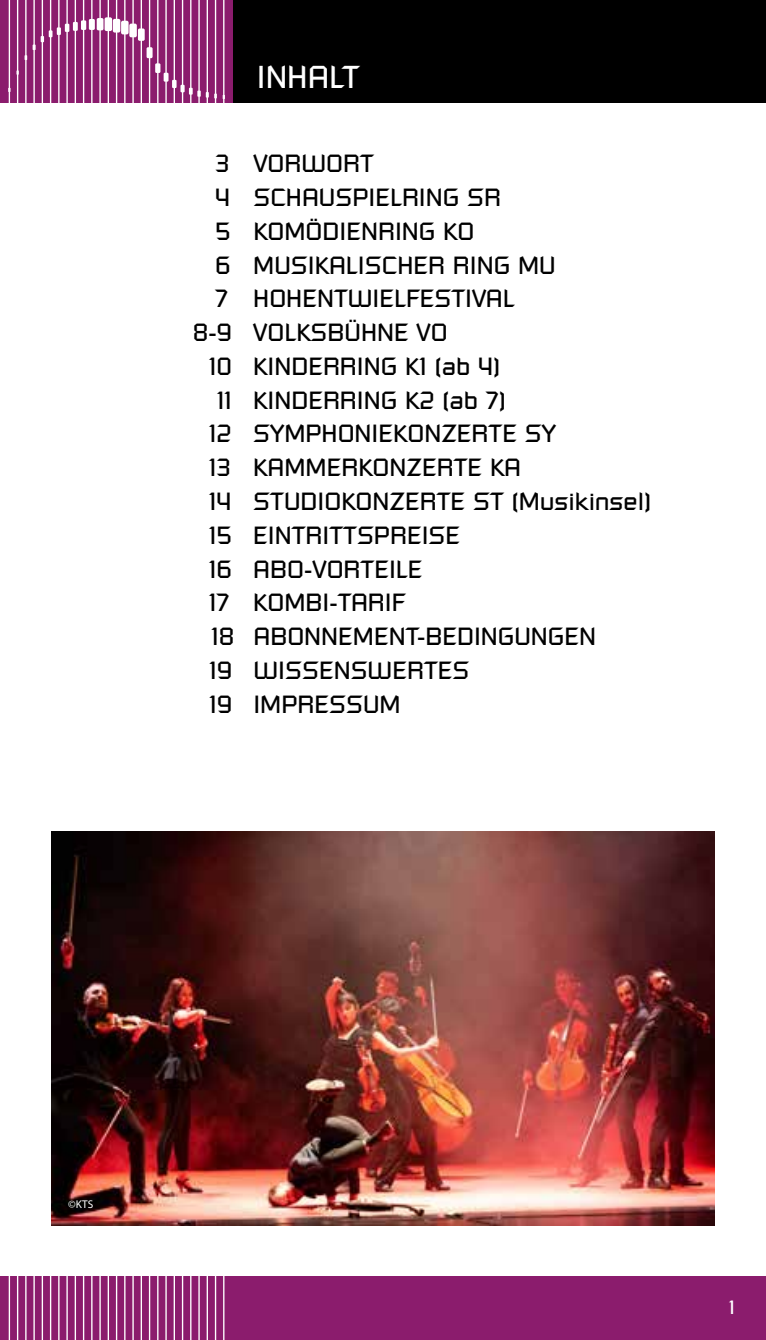
<style>
.page{position:relative;width:766px;height:1340px;background:#fff}
.page>*{position:absolute;margin:0;border:0;box-sizing:border-box;transform-origin:0 0}
.t1{font:31.5px "Russell Square Com";color:#fff}
.t2{font:24.75px "Russell Square Com";color:#000}
.t3{font:19.12px "Russell Square Com";color:#fff}
.t4{font:11.25px "Myriad Pro";color:#fff}
</style>
<div class="page">
<div style="left:0;top:1276px;width:765px;height:63px;background:#8b1c6d"></div>
<hr style="left:25px;top:1275px;width:2px;height:64px;background:#fff">
<hr style="left:33px;top:1275px;width:2px;height:64px;background:#fff">
<hr style="left:42px;top:1275px;width:1px;height:64px;background:#fff">
<hr style="left:50px;top:1275px;width:1px;height:64px;background:#fff">
<hr style="left:58px;top:1275px;width:1px;height:64px;background:#fff">
<hr style="left:66px;top:1275px;width:2px;height:64px;background:#fff">
<hr style="left:75px;top:1275px;width:1px;height:64px;background:#fff">
<hr style="left:83px;top:1275px;width:1px;height:64px;background:#fff">
<hr style="left:91px;top:1275px;width:1px;height:64px;background:#fff">
<hr style="left:99px;top:1275px;width:2px;height:64px;background:#fff">
<hr style="left:108px;top:1275px;width:1px;height:64px;background:#fff">
<hr style="left:116px;top:1275px;width:1px;height:64px;background:#fff">
<hr style="left:124px;top:1275px;width:1px;height:64px;background:#fff">
<hr style="left:132px;top:1275px;width:2px;height:64px;background:#fff">
<hr style="left:141px;top:1275px;width:1px;height:64px;background:#fff">
<hr style="left:149px;top:1275px;width:1px;height:64px;background:#fff">
<hr style="left:157px;top:1275px;width:1px;height:64px;background:#fff">
<hr style="left:165px;top:1275px;width:2px;height:64px;background:#fff">
<hr style="left:173px;top:1275px;width:2px;height:64px;background:#fff">
<hr style="left:182px;top:1275px;width:1px;height:64px;background:#fff">
<hr style="left:190px;top:1275px;width:1px;height:64px;background:#fff">
<hr style="left:198px;top:1275px;width:2px;height:64px;background:#fff">
<hr style="left:206px;top:1275px;width:2px;height:64px;background:#fff">
<hr style="left:215px;top:1275px;width:1px;height:64px;background:#fff">
<hr style="left:223px;top:1275px;width:1px;height:64px;background:#fff">
<hr style="left:17px;top:1275px;width:1px;height:64px;background:#fff">
<hr style="left:9px;top:1275px;width:1px;height:64px;background:#fff">
<div style="left:0;top:0;width:765px;height:102px;background:#000"></div>
<div style="left:0;top:0;width:232px;height:102px;background:#8b1c6d"></div>
<hr style="left:25px;top:0;width:2px;height:102px;background:#fff">
<hr style="left:33px;top:0;width:2px;height:102px;background:#fff">
<hr style="left:42px;top:0;width:1px;height:102px;background:#fff">
<hr style="left:50px;top:0;width:1px;height:102px;background:#fff">
<hr style="left:58px;top:0;width:1px;height:102px;background:#fff">
<hr style="left:66px;top:0;width:2px;height:102px;background:#fff">
<hr style="left:75px;top:0;width:1px;height:102px;background:#fff">
<hr style="left:83px;top:0;width:1px;height:102px;background:#fff">
<hr style="left:91px;top:0;width:1px;height:102px;background:#fff">
<hr style="left:99px;top:0;width:2px;height:102px;background:#fff">
<hr style="left:108px;top:0;width:1px;height:102px;background:#fff">
<hr style="left:116px;top:0;width:1px;height:102px;background:#fff">
<hr style="left:124px;top:0;width:1px;height:102px;background:#fff">
<hr style="left:132px;top:0;width:2px;height:102px;background:#fff">
<hr style="left:141px;top:0;width:1px;height:102px;background:#fff">
<hr style="left:149px;top:0;width:1px;height:102px;background:#fff">
<hr style="left:157px;top:0;width:1px;height:102px;background:#fff">
<hr style="left:165px;top:0;width:2px;height:102px;background:#fff">
<hr style="left:173px;top:0;width:2px;height:102px;background:#fff">
<hr style="left:182px;top:0;width:1px;height:102px;background:#fff">
<hr style="left:190px;top:0;width:1px;height:102px;background:#fff">
<hr style="left:198px;top:0;width:2px;height:102px;background:#fff">
<hr style="left:206px;top:0;width:2px;height:102px;background:#fff">
<hr style="left:215px;top:0;width:1px;height:102px;background:#fff">
<hr style="left:223px;top:0;width:1px;height:102px;background:#fff">
<div style="left:113px;top:19px;width:7px;height:14px;background:#fff;border-radius:2px"></div>
<hr style="left:17px;top:0;width:1px;height:102px;background:#fff">
<div style="left:97px;top:18px;width:6px;height:12px;background:#fff;border-radius:2px"></div>
<div style="left:138px;top:28px;width:7px;height:13px;background:#fff;border-radius:2px"></div>
<div style="left:89px;top:19px;width:6px;height:11px;background:#fff"></div>
<div style="left:146px;top:47px;width:6px;height:11px;background:#fff"></div>
<div style="left:81px;top:20px;width:5px;height:10px;background:#fff"></div>
<div style="left:155px;top:63px;width:5px;height:10px;background:#fff"></div>
<div style="left:73px;top:22px;width:5px;height:9px;background:#fff"></div>
<div style="left:163px;top:73px;width:5px;height:9px;background:#fff"></div>
<svg style="left:33px;top:24px;width:36px;height:26px"></svg>
<svg style="left:172px;top:80px;width:53px;height:19px"></svg>
<hr style="left:9px;top:0;width:1px;height:102px;background:#fff">
<div style="left:121px;top:21px;width:7px;height:13px;background:#fff;border-radius:2px"></div>
<div style="left:105px;top:17px;width:7px;height:14px;background:#fff;border-radius:2px"></div>
<div style="left:129px;top:24px;width:8px;height:13px;background:#fff;border-radius:2px"></div>
<img style="left:51px;top:831px;width:663px;height:394px">
<p class="t1" style="left:257px;top:57px;width:104px">INHALT</p>
<p class="t2" style="left:215px;top:148px;width:160px">3 VORWORT</p>
<p class="t2" style="left:215px;top:182px;width:287px">4 SCHAUSPIELRING SR</p>
<p class="t2" style="left:215px;top:216px;width:261px">5 KOMÖDIENRING KO</p>
<p class="t2" style="left:215px;top:250px;width:342px">6 MUSIKALISCHER RING MU</p>
<p class="t2" style="left:215px;top:284px;width:301px">7 HOHENTWIELFESTIVAL</p>
<p class="t2" style="left:193px;top:317px;width:256px">8-9 VOLKSBÜHNE VO</p>
<p class="t2" style="left:209px;top:351px;width:292px">10 KINDERRING K1 (ab 4)</p>
<p class="t2" style="left:217px;top:385px;width:290px">11 KINDERRING K2 (ab 7)</p>
<p class="t2" style="left:209px;top:419px;width:348px">12 SYMPHONIEKONZERTE SY</p>
<p class="t2" style="left:209px;top:452px;width:313px">13 KAMMERKONZERTE KA</p>
<p class="t2" style="left:209px;top:486px;width:443px">14 STUDIOKONZERTE ST (Musikinsel)</p>
<p class="t2" style="left:209px;top:520px;width:252px">15 EINTRITTSPREISE</p>
<p class="t2" style="left:209px;top:554px;width:215px">16 ABO-VORTEILE</p>
<p class="t2" style="left:209px;top:587px;width:198px">17 KOMBI-TARIF</p>
<p class="t2" style="left:211px;top:621px;width:386px">18 ABONNEMENT-BEDINGUNGEN</p>
<p class="t2" style="left:209px;top:655px;width:261px">19 WISSENSWERTES</p>
<p class="t2" style="left:209px;top:688px;width:193px">19 IMPRESSUM</p>
<p class="t4" style="left:68px;top:1197px;width:27px">©KTS</p>
<p class="t3" style="left:729px;top:1295px;width:7px">1</p>
</div>
